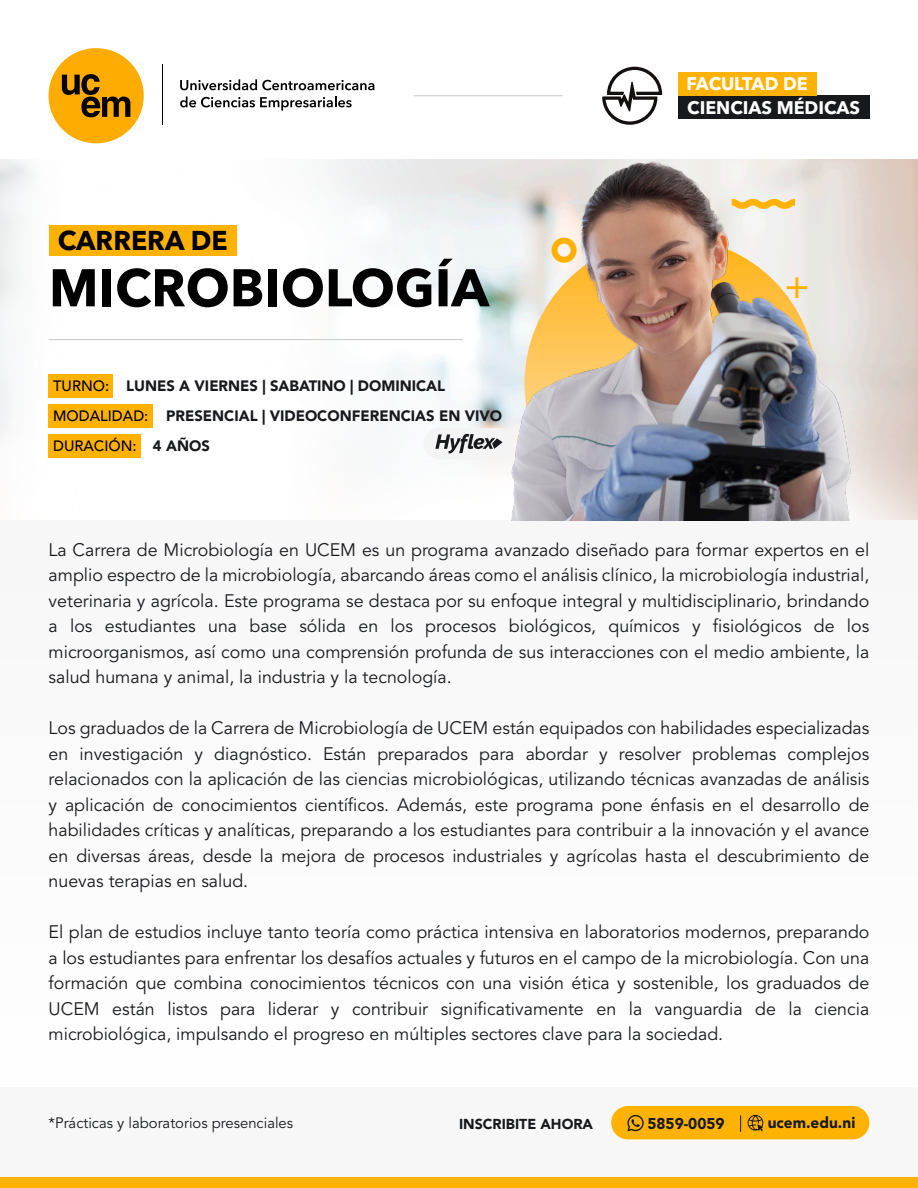
<style>
.page{position:relative;width:918px;height:1188px;background:#fff}
.page>*{position:absolute;margin:0;border:0;box-sizing:border-box;transform-origin:0 0}
.t1{font:700 52.5px "Avenir Next LT Pro";color:#000}
.t2{font:700 27px "Avenir Next LT Pro";color:#000}
.t3{font:700 18.15px "Avenir Next LT Pro";color:#fff}
.t4{font:18px/25.5px "Avenir LT Pro";color:#17191d;text-align:justify}
.t5{font:900 15.6px "Avenir LT Pro";color:#17191d}
.t6{font:900 15px/30.2px "Avenir LT Pro";color:#17191d}
.t7{font:15px "Avenir LT Pro";color:#17191d}
.t8{font:900 14.25px "Avenir LT Pro";color:#17191d}
.s1{font-weight:500;color:#000}
</style>
<div class="page">
<img style="left:0;top:159px;width:918px;height:361px">
<div style="left:0;top:520px;width:918px;height:568px;background:#fafafa"></div>
<img style="left:490px;top:159px;width:376px;height:361px">
<div style="left:49px;top:225px;width:188px;height:31px;background:#ffb202"></div>
<hr style="left:49px;top:339px;width:414px;height:1px;background:#c7c9cb">
<div style="left:49px;top:374px;width:64px;height:24px;background:#ffb202"></div>
<div style="left:49px;top:404px;width:104px;height:24px;background:#ffb202"></div>
<div style="left:49px;top:434px;width:92px;height:24px;background:#ffb202"></div>
<div style="left:0;top:1088px;width:918px;height:100px;background:#f7f7f7"></div>
<div style="left:0;top:1177px;width:918px;height:11px;background:#ffb202"></div>
<div style="left:611px;top:1106px;width:258px;height:33px;background:#ffb202;border-radius:17px"></div>
<svg style="left:748px;top:1115px;width:15px;height:16px"></svg>
<svg style="left:627px;top:1115px;width:17px;height:16px"></svg>
<svg style="left:740px;top:1115px;width:1px;height:17px"></svg>
<div style="left:678px;top:96px;width:191px;height:23px;background:#17191d"></div>
<div style="left:678px;top:72px;width:138px;height:24px;background:#ffb202"></div>
<svg style="left:602px;top:67px;width:60px;height:58px"></svg>
<hr style="left:414px;top:95px;width:148px;height:1px;background:#c7c9cb">
<div style="left:49px;top:48px;width:95px;height:95px;background:#feac01;border-radius:50%"></div>
<svg style="left:62px;top:74px;width:68px;height:43px"></svg>
<svg style="left:180px;top:79px;width:194px;height:11px"></svg>
<svg style="left:180px;top:96px;width:172px;height:15px"></svg>
<hr style="left:162px;top:64px;width:1px;height:61px;background:#000">
<div style="left:424px;top:428px;width:90px;height:31px;background:#f4f4f4;border-radius:16px"></div>
<svg style="left:435px;top:434px;width:68px;height:19px"></svg>
<p class="t3" style="left:687px;top:73px;width:123px">FACULTAD DE</p>
<h2 class="t2" style="left:58px;top:224px;width:171px">CARRERA DE</h2>
<h1 class="t1" style="left:49px;top:256px;width:442px">MICROBIOLOGÍA</h1>
<p class="t6" style="left:53px;top:370px;width:451px"><span class="s1">TURNO:</span> LUNES A VIERNES | SABATINO | DOMINICAL<br><span class="s1">MODALIDAD:</span> PRESENCIAL | VIDEOCONFERENCIAS EN VIVO<br><span class="s1">DURACIÓN:</span> 4 AÑOS</p>
<p class="t3" style="left:687px;top:97px;width:174px">CIENCIAS MÉDICAS</p>
<p class="t4" style="left:49px;top:537px;width:822px">La Carrera de Microbiología en UCEM es un programa avanzado diseñado para formar expertos en el amplio espectro de la microbiología, abarcando áreas como el análisis clínico, la microbiología industrial, veterinaria y agrícola. Este programa se destaca por su enfoque integral y multidisciplinario, brindando a los estudiantes una base sólida en los procesos biológicos, químicos y fisiológicos de los microorganismos, así como una comprensión profunda de sus interacciones con el medio ambiente, la salud humana y animal, la industria y la tecnología.</p>
<p class="t4" style="left:49px;top:716px;width:822px">Los graduados de la Carrera de Microbiología de UCEM están equipados con habilidades especializadas en investigación y diagnóstico. Están preparados para abordar y resolver problemas complejos relacionados con la aplicación de las ciencias microbiológicas, utilizando técnicas avanzadas de análisis y aplicación de conocimientos científicos. Además, este programa pone énfasis en el desarrollo de habilidades críticas y analíticas, preparando a los estudiantes para contribuir a la innovación y el avance en diversas áreas, desde la mejora de procesos industriales y agrícolas hasta el descubrimiento de nuevas terapias en salud.</p>
<p class="t4" style="left:49px;top:920px;width:822px">El plan de estudios incluye tanto teoría como práctica intensiva en laboratorios modernos, preparando a los estudiantes para enfrentar los desafíos actuales y futuros en el campo de la microbiología. Con una formación que combina conocimientos técnicos con una visión ética y sostenible, los graduados de UCEM están listos para liderar y contribuir significativamente en la vanguardia de la ciencia microbiológica, impulsando el progreso en múltiples sectores clave para la sociedad.</p>
<p class="t7" style="left:49px;top:1114px;width:246px">*Prácticas y laboratorios presenciales</p>
<p class="t8" style="left:459px;top:1115px;width:136px">INSCRIBITE AHORA</p>
<p class="t5" style="left:647px;top:1114px;width:79px">5859-0059</p>
<p class="t5" style="left:768px;top:1113px;width:89px">ucem.edu.ni</p>
</div>
